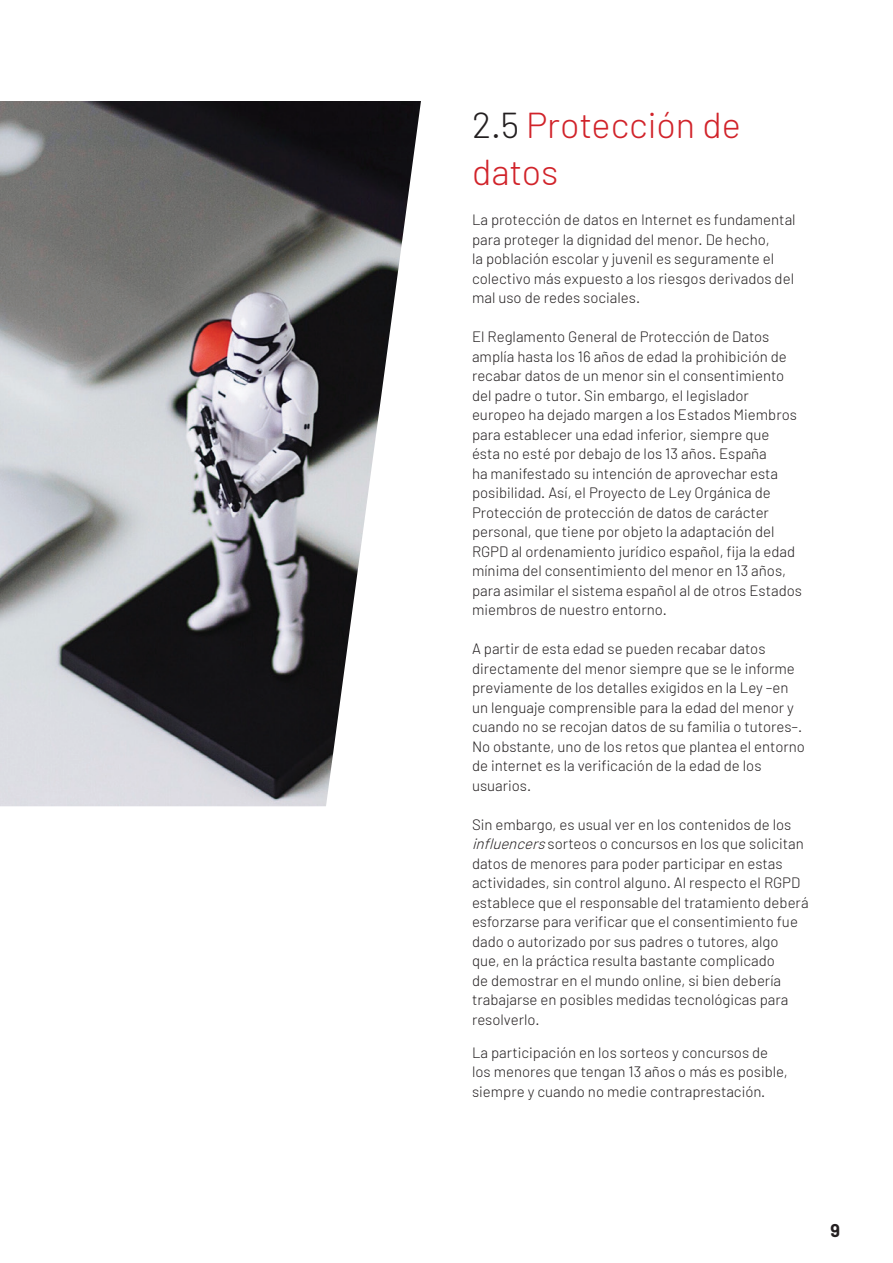
<style>
.page{position:relative;width:893px;height:1263px;background:#fff}
.page>*{position:absolute;margin:0;border:0;box-sizing:border-box;transform-origin:0 0}
.t1{font:300 36px/46.5px "Barlow";color:#d1232a}
.t2{font:700 18px "Barlow";color:#231f20}
.t3{font:300 15px/19.5px "Barlow";color:#231f20}
.s1{color:#231f20}
.s2{font-style:italic}
</style>
<div class="page">
<img style="left:0;top:101px;width:421px;height:705px">
<h1 class="t1" style="left:472px;top:101px;width:270px"><span class="s1">2.5</span> Protección de datos</h1>
<p class="t3" style="left:472px;top:210px;width:325px">La protección de datos en Internet es fundamental para proteger la dignidad del menor. De hecho,<br>la población escolar y juvenil es seguramente el colectivo más expuesto a los riesgos derivados del mal uso de redes sociales.</p>
<p class="t3" style="left:472px;top:327px;width:332px">El Reglamento General de Protección de Datos amplía hasta los 16 años de edad la prohibición de recabar datos de un menor sin el consentimiento del padre o tutor. Sin embargo, el legislador europeo ha dejado margen a los Estados Miembros para establecer una edad inferior, siempre que<br>ésta no esté por debajo de los 13 años. España<br>ha manifestado su intención de aprovechar esta posibilidad. Así, el Proyecto de Ley Orgánica de Protección de protección de datos de carácter personal, que tiene por objeto la adaptación del RGPD al ordenamiento jurídico español, fija la edad mínima del consentimiento del menor en 13 años, para asimilar el sistema español al de otros Estados miembros de nuestro entorno.</p>
<p class="t3" style="left:472px;top:639px;width:335px">A partir de esta edad se pueden recabar datos directamente del menor siempre que se le informe previamente de los detalles exigidos en la Ley –en un lenguaje comprensible para la edad del menor y cuando no se recojan datos de su familia o tutores–.<br>No obstante, uno de los retos que plantea el entorno de internet es la verificación de la edad de los usuarios.</p>
<p class="t3" style="left:472px;top:814px;width:338px">Sin embargo, es usual ver en los contenidos de los <span class="s2">influencers</span>sorteos o concursos en los que solicitan datos de menores para poder participar en estas actividades, sin control alguno. Al respecto el RGPD establece que el responsable del tratamiento deberá esforzarse para verificar que el consentimiento fue dado o autorizado por sus padres o tutores, algo que, en la práctica resulta bastante complicado<br>de demostrar en el mundo online, si bien debería trabajarse en posibles medidas tecnológicas para resolverlo.</p>
<p class="t3" style="left:472px;top:1042px;width:317px">La participación en los sorteos y concursos de los menores que tengan 13 años o más es posible, siempre y cuando no medie contraprestación.</p>
<p class="t2" style="left:830px;top:1219px;width:11px">9</p>
</div>
